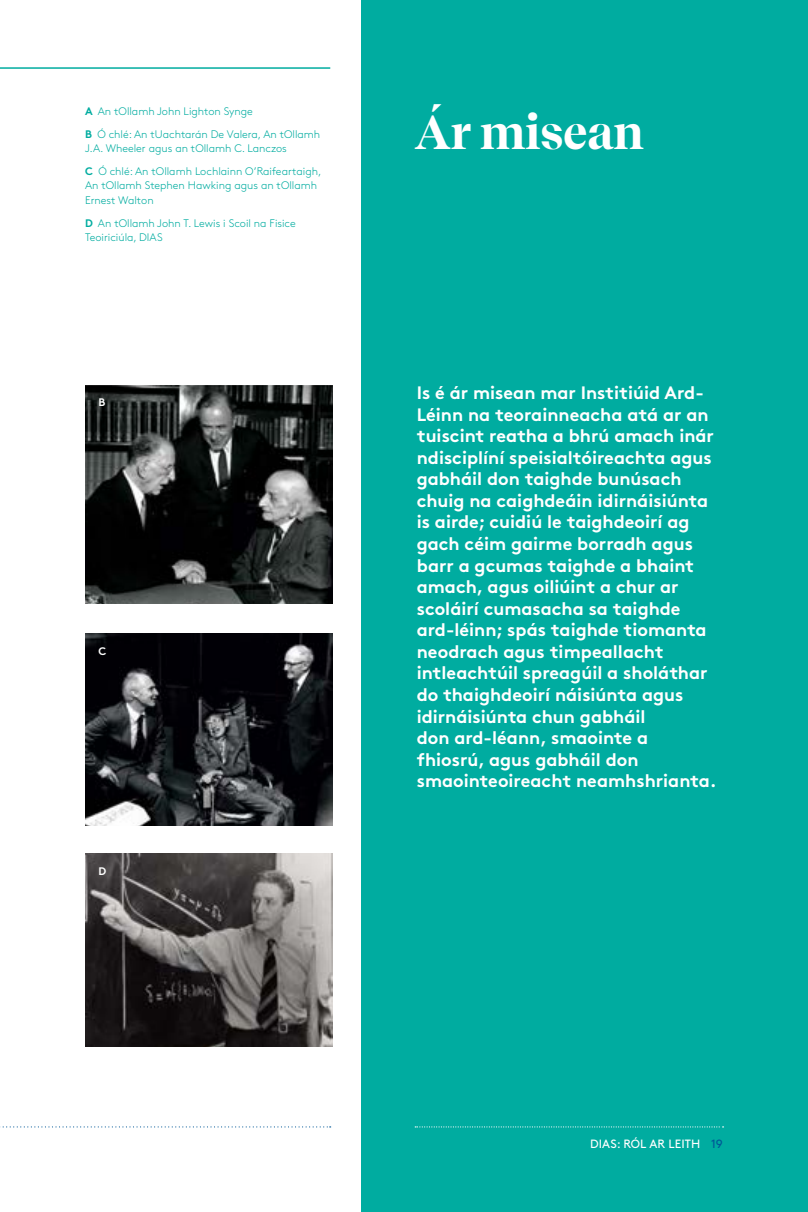
<style>
.page{position:relative;width:808px;height:1212px;background:#fff}
.page>*{position:absolute;margin:0;border:0;box-sizing:border-box;transform-origin:0 0}
.t1{font:700 48px "Recife Display";color:#fff}
.t2{font:700 18px/21.6px "Brown";color:#fff}
.t3{font:12px "Brown";letter-spacing:.005em;color:#fff}
.t4{font:300 10.95px/23.1px "Brown";color:#00aca0}
.t5{font:700 10.95px "Brown";color:#fff}
.s1{font-weight:700}
.s2{color:#005897}
</style>
<div class="page">
<div style="left:361px;top:0;width:447px;height:1212px;background:#00aca0"></div>
<img style="left:85px;top:633px;width:247px;height:192px">
<img style="left:85px;top:385px;width:247px;height:218px">
<img style="left:85px;top:854px;width:247px;height:193px">
<svg style="left:0;top:1126px;width:331px;height:1px"></svg>
<svg style="left:415px;top:1126px;width:308px;height:1px"></svg>
<hr style="left:0;top:67px;width:330px;height:2px;background:#00aca0">
<p class="t4" style="left:85px;top:98px;width:237px"><span class="s1">A</span> An tOllamh John Lighton Synge<br><span class="s1">B</span> Ó chlé: An tUachtarán De Valera, An tOllamh</p>
<p class="t4" style="left:85px;top:136px;width:238px">J.A. Wheeler agus an tOllamh C. Lanczos<br><span class="s1">C</span> Ó chlé: An tOllamh Lochlainn O’Raifeartaigh,</p>
<p class="t4" style="left:85px;top:178px;width:234px;line-height:14.4px">An tOllamh Stephen Hawking agus an tOllamh<br>Ernest Walton</p>
<p class="t4" style="left:85px;top:215px;width:212px;line-height:14.4px"><span class="s1">D</span> An tOllamh John T. Lewis i Scoil na Fisice<br>Teoiriciúla, DIAS</p>
<p class="t5" style="left:99px;top:393px;width:8px">B</p>
<p class="t5" style="left:99px;top:642px;width:9px">C</p>
<p class="t5" style="left:99px;top:862px;width:9px">D</p>
<h1 class="t1" style="left:415px;top:97px;width:231px">Ár misean</h1>
<p class="t2" style="left:417px;top:380px;width:301px">Is é ár misean mar Institiúid Ard-<br>Léinn na teorainneacha atá ar an tuiscint reatha a bhrú amach inár ndisciplíní speisialtóireachta agus gabháil don taighde bunúsach chuig na caighdeáin idirnáisiúnta is airde; cuidiú le taighdeoirí ag gach céim gairme borradh agus barr a gcumas taighde a bhaint amach, agus oiliúint a chur ar scoláirí cumasacha sa taighde ard-léinn; spás taighde tiomanta neodrach agus timpeallacht intleachtúil spreagúil a sholáthar do thaighdeoirí náisiúnta agus idirnáisiúnta chun gabháil<br>don ard-léann, smaointe a fhiosrú, agus gabháil don smaointeoireacht neamhshrianta.</p>
<p class="t3" style="left:590px;top:1134px;width:134px">DIAS: RÓL AR LEITH <span class="s2">19</span></p>
</div>
